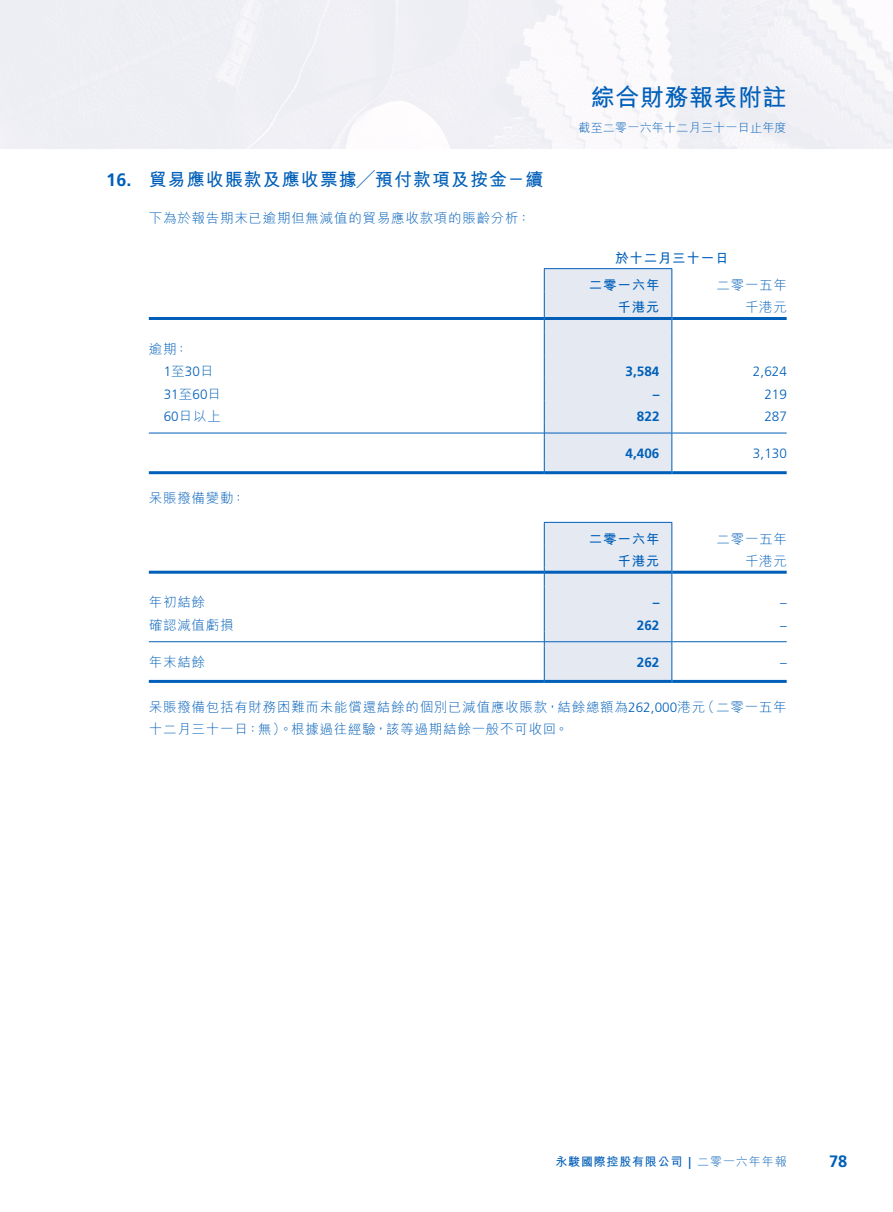
<style>
.page{position:relative;width:893px;height:1212px;background:#fff}
.page>*{position:absolute;margin:0;border:0;box-sizing:border-box;transform-origin:0 0}
.t1{font:700 24px "M Hei HK";letter-spacing:.02em;color:#005fb9}
.t2{font:700 18px "M Hei HK";letter-spacing:.055em;color:#005fb9}
.t3{font:700 18px "Frutiger LT Std";color:#005fb9}
.t4{font:700 16.5px "Frutiger LT Std";color:#005fb9}
.t5{font:300 13.5px/22.5px "M Hei HK";letter-spacing:.055em;color:#005fb9}
.t6{font:300 13.5px "Frutiger LT Std";letter-spacing:.005em;color:#005fb9}
.t7{font:700 13.5px "M Hei HK";letter-spacing:.055em;color:#005fb9}
.t8{font:700 13.5px "Frutiger LT Std";letter-spacing:.005em;color:#005fb9}
.t9{font:300 12px "M Hei HK";letter-spacing:.02em;color:#005fb9}
.t10{font:700 12px "M Hei HK";letter-spacing:.065em;color:#005fb9}
.t11{font:300 12px "M Hei HK";letter-spacing:.075em;color:#005fb9}
.t12{font:700 12px "Frutiger LT Std";color:#005fb9}
.s1{font-family:"M Hei HK"}
.s2{font-family:"Frutiger LT Std"}
</style>
<div class="page">
<hr style="left:544px;top:268px;width:128px;height:1px;background:#005fb9">
<div style="left:544px;top:269px;width:128px;height:205px;background:#e5eaf2"></div>
<hr style="left:149px;top:317px;width:395px;height:3px;background:#005fb9">
<hr style="left:545px;top:317px;width:126px;height:3px;background:#005fb9">
<hr style="left:672px;top:317px;width:115px;height:3px;background:#005fb9">
<hr style="left:149px;top:433px;width:395px;height:1px;background:#005fb9">
<hr style="left:545px;top:433px;width:126px;height:1px;background:#005fb9">
<hr style="left:672px;top:433px;width:115px;height:1px;background:#005fb9">
<hr style="left:149px;top:471px;width:395px;height:3px;background:#005fb9">
<hr style="left:545px;top:471px;width:126px;height:3px;background:#005fb9">
<hr style="left:672px;top:471px;width:115px;height:3px;background:#005fb9">
<div style="left:544px;top:522px;width:128px;height:161px;background:#e5eaf2"></div>
<hr style="left:149px;top:571px;width:395px;height:3px;background:#005fb9">
<hr style="left:545px;top:571px;width:126px;height:3px;background:#005fb9">
<hr style="left:672px;top:571px;width:115px;height:3px;background:#005fb9">
<hr style="left:149px;top:641px;width:395px;height:1px;background:#005fb9">
<hr style="left:545px;top:641px;width:126px;height:1px;background:#005fb9">
<hr style="left:672px;top:641px;width:115px;height:1px;background:#005fb9">
<hr style="left:149px;top:680px;width:395px;height:3px;background:#005fb9">
<hr style="left:545px;top:680px;width:126px;height:3px;background:#005fb9">
<hr style="left:672px;top:680px;width:115px;height:3px;background:#005fb9">
<h2 class="t3" style="left:106px;top:169px;width:27px">16.</h2>
<h2 class="t2" style="left:149px;top:166px;width:396px">貿易應收賬款及應收票據╱預付款項及按金－續</h2>
<p class="t5" style="left:149px;top:207px;width:383px">下為於報告期末已逾期但無減值的貿易應收款項的賬齡分析：</p>
<p class="t5" style="left:149px;top:337px;width:41px">逾期：</p>
<p class="t6" style="left:164px;top:364px;width:51px"><span class="s1">至</span>1 30<span class="s1">日</span></p>
<p class="t6" style="left:164px;top:386px;width:59px">31<span class="s1">至</span>60<span class="s1">日</span></p>
<p class="t5" style="left:164px;top:405px;width:59px"><span class="s2">60</span>日以上</p>
<p class="t5" style="left:149px;top:487px;width:98px">呆賬撥備變動：</p>
<p class="t5" style="left:149px;top:591px;width:58px">年初結餘</p>
<p class="t5" style="left:149px;top:613px;width:86px">確認減值虧損</p>
<p class="t5" style="left:149px;top:651px;width:58px">年末結餘</p>
<h1 class="t1" style="left:591px;top:80px;width:197px">綜合財務報表附註</h1>
<p class="t9" style="left:578px;top:122px;width:210px">截至二零一六年十二月三十一日止年度</p>
<p class="t7" style="left:615px;top:248px;width:115px">於十二月三十一日</p>
<p class="t5" style="left:716px;top:273px;width:72px">二零一五年</p>
<p class="t7" style="left:589px;top:275px;width:72px">二零一六年</p>
<p class="t7" style="left:617px;top:298px;width:44px">千港元</p>
<p class="t5" style="left:745px;top:296px;width:44px">千港元</p>
<p class="t8" style="left:625px;top:363px;width:36px">3,584</p>
<p class="t6" style="left:753px;top:364px;width:36px">2,624</p>
<p class="t8" style="left:653px;top:386px;width:8px">–</p>
<p class="t6" style="left:764px;top:386px;width:24px">219</p>
<p class="t8" style="left:637px;top:408px;width:24px">822</p>
<p class="t6" style="left:764px;top:409px;width:24px">287</p>
<p class="t8" style="left:625px;top:446px;width:36px">4,406</p>
<p class="t6" style="left:753px;top:446px;width:36px">3,130</p>
<p class="t7" style="left:589px;top:529px;width:72px">二零一六年</p>
<p class="t5" style="left:716px;top:527px;width:72px">二零一五年</p>
<p class="t7" style="left:617px;top:551px;width:44px">千港元</p>
<p class="t5" style="left:745px;top:550px;width:44px">千港元</p>
<p class="t8" style="left:653px;top:595px;width:8px">–</p>
<p class="t6" style="left:780px;top:595px;width:8px">–</p>
<p class="t8" style="left:637px;top:617px;width:24px">262</p>
<p class="t6" style="left:780px;top:617px;width:8px">–</p>
<p class="t8" style="left:637px;top:654px;width:24px">262</p>
<p class="t6" style="left:780px;top:655px;width:8px">–</p>
<p class="t5" style="left:149px;top:695px;width:558px">呆賬撥備包括有財務困難而未能償還結餘的個別已減值應收賬款，結餘總額為<span class="s2">262,000</span>港元十二月三十一日：無）。根據過往經驗，該等過期結餘一般不可收回。</p>
<p class="t5" style="left:701px;top:695px;width:87px">（二零一五年</p>
<p class="t10" style="left:555px;top:1153px;width:128px">永駿國際控股有限公司</p>
<p class="t11" style="left:697px;top:1156px;width:91px">二零一六年年報</p>
<p class="t12" style="left:688px;top:1155px;width:4px">|</p>
<p class="t4" style="left:829px;top:1152px;width:20px">78</p>
</div>
